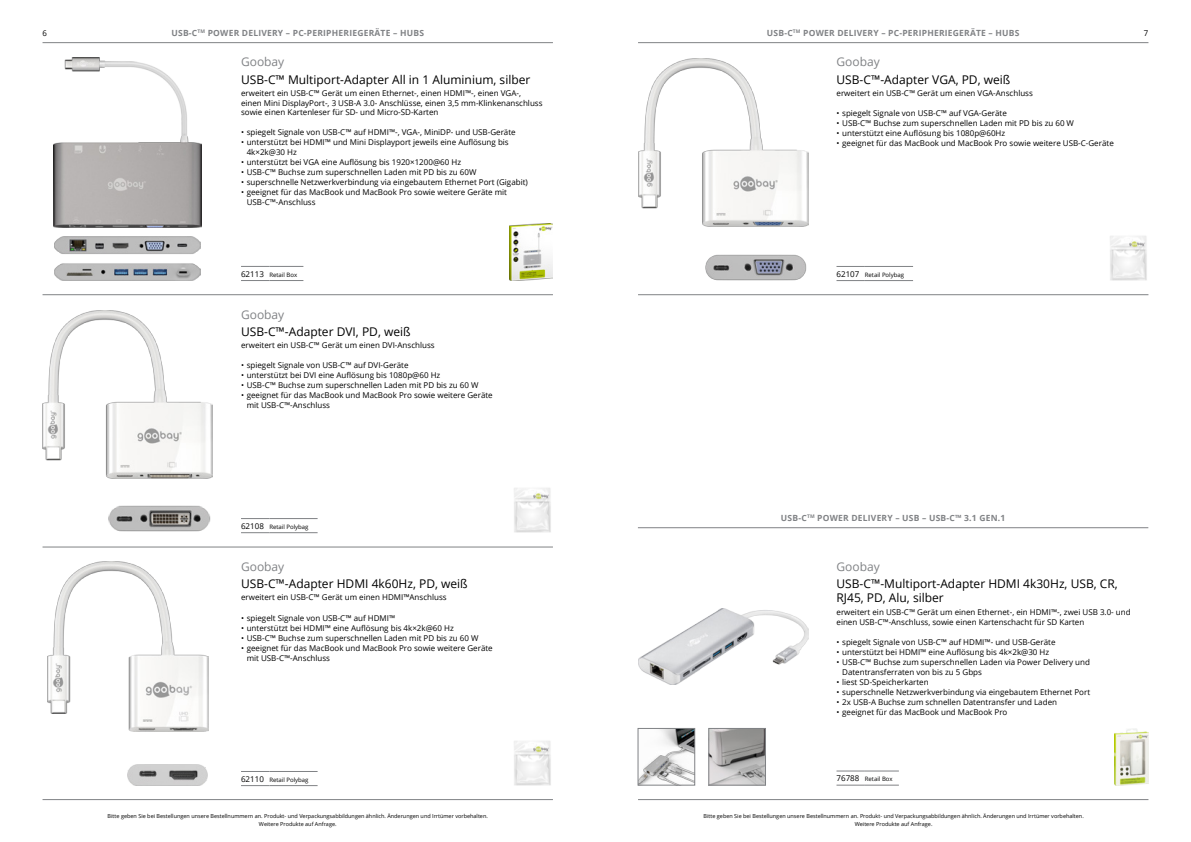
<style>
.page{position:relative;width:1191px;height:842px;background:#fff}
.page>*{position:absolute;margin:0;border:0;box-sizing:border-box;transform-origin:0 0}
.t1{font:12px/14.4px "Open Sans";color:#000}
.t2{font:12px "Open Sans";color:#808285}
.t3{font:700 8.5px "Open Sans";letter-spacing:.025em;color:#808285}
.t4{font:8px/10px "Open Sans";color:#000}
.t5{font:6px "Open Sans";color:#000}
.t6{font:5.5px/8px "Open Sans";color:#000;text-align:center}
.s1{font-size:8px}
</style>
<div class="page">
<hr style="left:638px;top:42px;width:510px;height:1px;background:#808285">
<hr style="left:43px;top:42px;width:510px;height:1px;background:#808285">
<hr style="left:638px;top:799px;width:510px;height:1px;background:#808285">
<hr style="left:43px;top:799px;width:510px;height:1px;background:#808285">
<hr style="left:43px;top:295px;width:510px;height:1px;background:#808285">
<hr style="left:43px;top:547px;width:510px;height:1px;background:#808285">
<hr style="left:638px;top:295px;width:510px;height:1px;background:#808285">
<img style="left:54px;top:57px;width:147px;height:170px">
<img style="left:510px;top:224px;width:43px;height:57px">
<img style="left:55px;top:236px;width:145px;height:45px">
<svg style="left:241px;top:266px;width:28px;height:1px"></svg>
<svg style="left:241px;top:280px;width:28px;height:1px"></svg>
<hr style="left:269px;top:266px;width:34px;height:1px;background:#808285">
<hr style="left:269px;top:280px;width:34px;height:1px;background:#808285">
<img style="left:43px;top:310px;width:170px;height:168px">
<img style="left:514px;top:488px;width:37px;height:45px">
<img style="left:108px;top:506px;width:103px;height:26px">
<svg style="left:241px;top:518px;width:28px;height:1px"></svg>
<svg style="left:241px;top:532px;width:28px;height:1px"></svg>
<hr style="left:269px;top:518px;width:48px;height:1px;background:#808285">
<hr style="left:269px;top:532px;width:48px;height:1px;background:#808285">
<img style="left:47px;top:562px;width:161px;height:170px">
<img style="left:514px;top:741px;width:37px;height:45px">
<img style="left:128px;top:765px;width:80px;height:21px">
<svg style="left:241px;top:771px;width:28px;height:1px"></svg>
<svg style="left:241px;top:785px;width:28px;height:1px"></svg>
<hr style="left:269px;top:771px;width:48px;height:1px;background:#808285">
<hr style="left:269px;top:785px;width:48px;height:1px;background:#808285">
<img style="left:638px;top:609px;width:170px;height:76px">
<img style="left:1114px;top:728px;width:34px;height:57px">
<img style="left:710px;top:730px;width:53px;height:53px">
<div style="left:708px;top:728px;width:57px;height:57px;border:1px solid #808285"></div>
<img style="left:640px;top:730px;width:53px;height:53px">
<div style="left:638px;top:728px;width:57px;height:57px;border:1px solid #808285"></div>
<svg style="left:836px;top:771px;width:29px;height:1px"></svg>
<svg style="left:836px;top:785px;width:29px;height:1px"></svg>
<hr style="left:865px;top:771px;width:34px;height:1px;background:#808285">
<hr style="left:865px;top:785px;width:34px;height:1px;background:#808285">
<img style="left:638px;top:58px;width:170px;height:168px">
<img style="left:1110px;top:236px;width:37px;height:45px">
<img style="left:705px;top:254px;width:102px;height:27px">
<svg style="left:836px;top:266px;width:29px;height:1px"></svg>
<svg style="left:836px;top:280px;width:29px;height:1px"></svg>
<hr style="left:865px;top:266px;width:48px;height:1px;background:#808285">
<hr style="left:865px;top:280px;width:48px;height:1px;background:#808285">
<hr style="left:638px;top:527px;width:510px;height:1px;background:#808285">
<p class="t3" style="left:171px;top:26px;width:254px">USB-C<sup>TM</sup> POWER DELIVERY – PC-PERIPHERIEGERÄTE – HUBS</p>
<p class="t3" style="left:767px;top:26px;width:254px">USB-C<sup>TM</sup> POWER DELIVERY – PC-PERIPHERIEGERÄTE – HUBS</p>
<p class="t4" style="left:43px;top:28px;width:6px">6</p>
<p class="t4" style="left:1144px;top:28px;width:6px">7</p>
<h1 class="t2" style="left:241px;top:54px;width:45px">Goobay</h1>
<h1 class="t1" style="left:241px;top:72px;width:291px">USB-C™ Multiport-Adapter All in 1 Aluminium, silber</h1>
<p class="t4" style="left:241px;top:88px;width:303px;line-height:9.6px">erweitert ein USB-C™ Gerät um einen Ethernet-, einen HDMI™-, einen VGA-, einen Mini DisplayPort-, 3 USB-A 3.0- Anschlüsse, einen 3,5 mm-Klinkenanschluss sowie einen Kartenleser für SD- und Micro-SD-Karten</p>
<p class="t4" style="left:241px;top:127px;width:276px">• spiegelt Signale von USB-C™ auf HDMI™-, VGA-, MiniDP- und USB-Geräte</p>
<p class="t4" style="left:247px;top:137px;width:263px;text-indent:-6px">• unterstützt bei HDMI™ und Mini Displayport jeweils eine Auflösung bis<br>4k×2k@30 Hz</p>
<p class="t4" style="left:241px;top:157px;width:222px">• unterstützt bei VGA eine Auflösung bis 1920×1200@60 Hz</p>
<p class="t4" style="left:241px;top:167px;width:237px">• USB-C™ Buchse zum superschnellen Laden mit PD bis zu 60W</p>
<p class="t4" style="left:241px;top:177px;width:288px">• superschnelle Netzwerkverbindung via eingebautem Ethernet Port (Gigabit)</p>
<p class="t4" style="left:247px;top:187px;width:262px;text-indent:-6px">• geeignet für das MacBook und MacBook Pro sowie weitere Geräte mit<br>USB-C™-Anschluss</p>
<p class="t5" style="left:241px;top:270px;width:58px"><span class="s1">62113</span> Retail Box</p>
<h1 class="t2" style="left:241px;top:306px;width:45px">Goobay</h1>
<h1 class="t1" style="left:241px;top:324px;width:171px">USB-C™-Adapter DVI, PD, weiß</h1>
<p class="t4" style="left:241px;top:340px;width:195px">erweitert ein USB-C™ Gerät um einen DVI-Anschluss</p>
<p class="t4" style="left:241px;top:360px;width:169px">• spiegelt Signale von USB-C™ auf DVI-Geräte</p>
<p class="t4" style="left:241px;top:370px;width:201px">• unterstützt bei DVI eine Auflösung bis 1080p@60 Hz</p>
<p class="t4" style="left:241px;top:380px;width:239px">• USB-C™ Buchse zum superschnellen Laden mit PD bis zu 60 W</p>
<p class="t4" style="left:247px;top:390px;width:247px;text-indent:-6px">• geeignet für das MacBook und MacBook Pro sowie weitere Geräte mit USB-C™-Anschluss</p>
<p class="t5" style="left:241px;top:522px;width:69px"><span class="s1">62108</span> Retail Polybag</p>
<h1 class="t2" style="left:241px;top:558px;width:45px">Goobay</h1>
<h1 class="t1" style="left:241px;top:576px;width:228px">USB-C™-Adapter HDMI 4k60Hz, PD, weiß</h1>
<p class="t4" style="left:241px;top:592px;width:207px">erweitert ein USB-C™ Gerät um einen HDMI™Anschluss</p>
<p class="t4" style="left:241px;top:612px;width:156px">• spiegelt Signale von USB-C™ auf HDMI™</p>
<p class="t4" style="left:241px;top:622px;width:214px">• unterstützt bei HDMI™ eine Auflösung bis 4k×2k@60 Hz</p>
<p class="t4" style="left:241px;top:632px;width:239px">• USB-C™ Buchse zum superschnellen Laden mit PD bis zu 60 W</p>
<p class="t4" style="left:247px;top:642px;width:247px;text-indent:-6px">• geeignet für das MacBook und MacBook Pro sowie weitere Geräte mit USB-C™-Anschluss</p>
<h1 class="t2" style="left:836px;top:54px;width:45px">Goobay</h1>
<h1 class="t1" style="left:836px;top:72px;width:175px">USB-C™-Adapter VGA, PD, weiß</h1>
<p class="t4" style="left:836px;top:88px;width:198px">erweitert ein USB-C™ Gerät um einen VGA-Anschluss</p>
<p class="t4" style="left:836px;top:108px;width:172px">• spiegelt Signale von USB-C™ auf VGA-Geräte</p>
<p class="t4" style="left:836px;top:118px;width:239px">• USB-C™ Buchse zum superschnellen Laden mit PD bis zu 60 W</p>
<p class="t4" style="left:836px;top:128px;width:170px">• unterstützt eine Auflösung bis 1080p@60Hz</p>
<p class="t4" style="left:836px;top:138px;width:279px">• geeignet für das MacBook und MacBook Pro sowie weitere USB-C-Geräte</p>
<p class="t5" style="left:836px;top:270px;width:69px"><span class="s1">62107</span> Retail Polybag</p>
<p class="t3" style="left:781px;top:511px;width:226px">USB-C<sup>TM</sup> POWER DELIVERY – USB – USB-C™ 3.1 GEN.1</p>
<h1 class="t2" style="left:836px;top:558px;width:45px">Goobay</h1>
<h1 class="t1" style="left:836px;top:576px;width:283px">USB-C™-Multiport-Adapter HDMI 4k30Hz, USB, CR,<br>RJ45, PD, Alu, silber</h1>
<p class="t4" style="left:836px;top:607px;width:296px;line-height:9.6px">erweitert ein USB-C™ Gerät um einen Ethernet-, ein HDMI™-, zwei USB 3.0- und einen USB-C™-Anschluss, sowie einen Kartenschacht für SD Karten</p>
<p class="t4" style="left:836px;top:636px;width:220px">• spiegelt Signale von USB-C™ auf HDMI™- und USB-Geräte</p>
<p class="t4" style="left:836px;top:646px;width:214px">• unterstützt bei HDMI™ eine Auflösung bis 4k×2k@30 Hz</p>
<p class="t4" style="left:842px;top:656px;width:249px;text-indent:-6px">• USB-C™ Buchse zum superschnellen Laden via Power Delivery und<br>Datentransferraten von bis zu 5 Gbps</p>
<p class="t4" style="left:836px;top:676px;width:94px">• liest SD-Speicherkarten</p>
<p class="t4" style="left:836px;top:686px;width:255px">• superschnelle Netzwerkverbindung via eingebautem Ethernet Port</p>
<p class="t4" style="left:836px;top:696px;width:222px">• 2x USB-A Buchse zum schnellen Datentransfer und Laden</p>
<p class="t4" style="left:836px;top:706px;width:172px">• geeignet für das MacBook und MacBook Pro</p>
<p class="t5" style="left:241px;top:775px;width:69px"><span class="s1">62110</span> Retail Polybag</p>
<p class="t5" style="left:836px;top:775px;width:58px"><span class="s1">76788</span> Retail Box</p>
<p class="t6" style="left:108px;top:812px;width:382px">Bitte geben Sie bei Bestellungen unsere Bestellnummern an. Produkt- und Verpackungsabbildungen ähnlich. Änderungen und Irrtümer vorbehalten.<br>Weitere Produkte auf Anfrage.</p>
<p class="t6" style="left:703px;top:812px;width:382px">Bitte geben Sie bei Bestellungen unsere Bestellnummern an. Produkt- und Verpackungsabbildungen ähnlich. Änderungen und Irrtümer vorbehalten.<br>Weitere Produkte auf Anfrage.</p>
</div>
